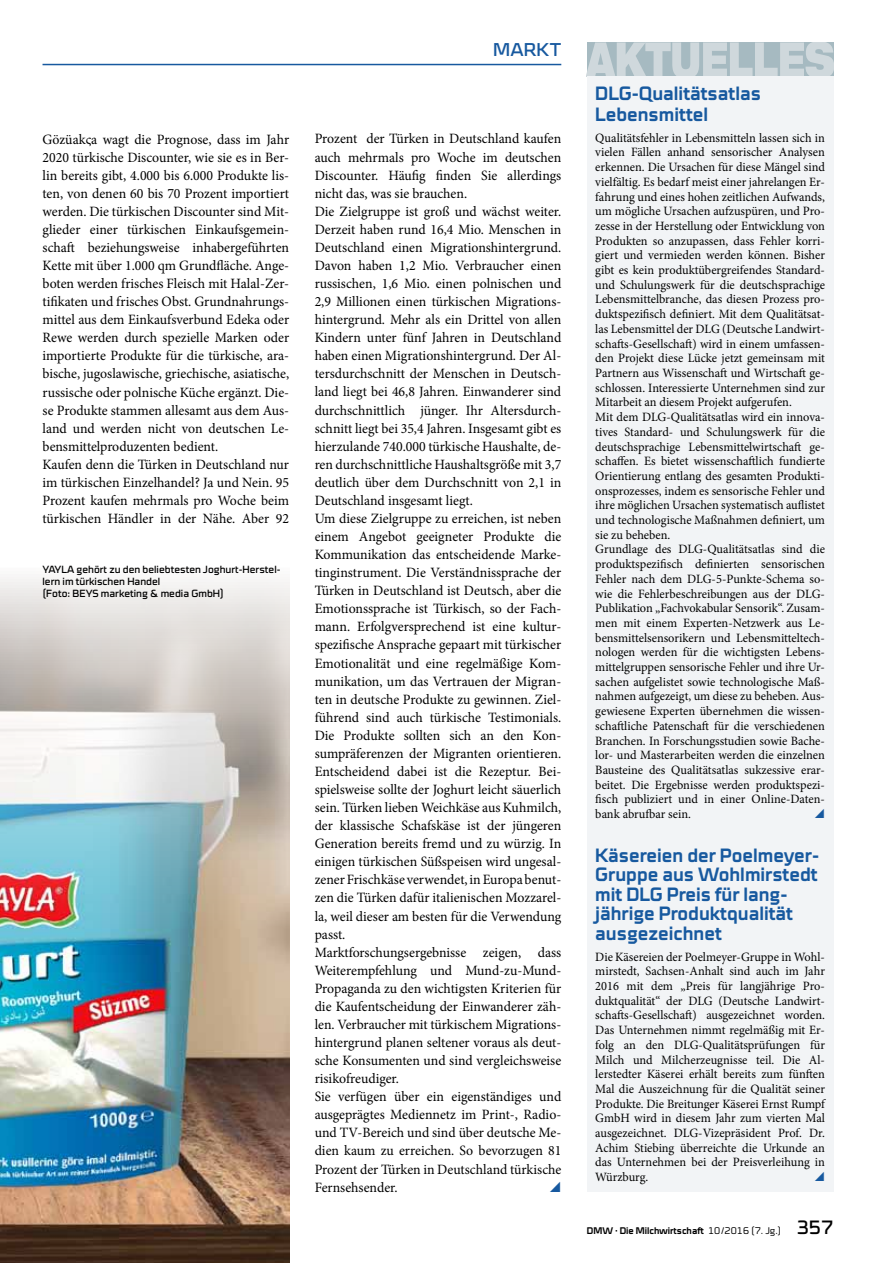
<style>
.page{position:relative;width:893px;height:1263px;background:#fff}
.page>*{position:absolute;margin:0;border:0;box-sizing:border-box;transform-origin:0 0}
.t1{font:700 19.5px/19.5px "Cube OT";color:#17599f}
.t2{font:18.75px "Cube OT";letter-spacing:.01em;color:#17599f}
.t3{font:14.25px/18px "Minion Pro";color:#000}
.t4{font:12.75px/14.7px "Minion Pro";color:#000}
.t5{font:10.5px/12px "Cube OT";color:#000}
.t6{font:700 9.75px "Cube OT";color:#000}
.s1{font-weight:300}
.s2{font-weight:400;font-size:19.5px}
</style>
<div class="page">
<hr style="left:43px;top:64px;width:518px;height:1px;background:#17599f">
<img style="left:0;top:577px;width:289px;height:686px">
<svg style="left:587px;top:43px;width:246px;height:34px;background:#c1ced3"></svg>
<div style="left:587px;top:77px;width:246px;height:1115px;background:#f2f4f6"></div>
<h2 class="t2" style="left:493px;top:39px;width:70px">Markt</h2>
<p class="t3" style="left:43px;top:130px;width:248px">Gözüakςa wagt die Prognose, dass im Jahr 2020 türkische Discounter, wie sie es in Ber&shy;lin bereits gibt, 4.000 bis 6.000 Produkte lis&shy;ten, von denen 60 bis 70 Prozent importiert werden. Die türkischen Discounter sind Mit&shy;glieder einer türkischen Einkaufsgemein&shy;schaft beziehungsweise inhabergeführten Kette mit über 1.000 qm Grundfläche. Ange&shy;boten werden frisches Fleisch mit Halal-Zer&shy;tifikaten und frisches Obst. Grundnahrungs&shy;mittel aus dem Einkaufsverbund Edeka oder Rewe werden durch spezielle Marken oder importierte Produkte für die türkische, ara&shy;bische, jugoslawische, griechische, asiatische, russische oder polnische Küche ergänzt. Die&shy;se Produkte stammen allesamt aus dem Aus&shy;land und werden nicht von deutschen Le&shy;bensmittelproduzenten bedient.<br>Kaufen denn die Türken in Deutschland nur im türkischen Einzelhandel? Ja und Nein. 95<br>Prozent kaufen mehrmals pro Woche beim türkischen Händler in der Nähe. Aber 92</p>
<p class="t3" style="left:315px;top:130px;width:248px">Prozent der Türken in Deutschland kaufen auch mehrmals pro Woche im deutschen Discounter. Häufig finden Sie allerdings nicht das, was sie brauchen.<br>Die Zielgruppe ist groß und wächst weiter.<br>Derzeit haben rund 16,4 Mio. Menschen in Deutschland einen Migrationshintergrund.<br>Davon haben 1,2 Mio. Verbraucher einen russischen, 1,6 Mio. einen polnischen und 2,9 Millionen einen türkischen Migrations&shy;hintergrund. Mehr als ein Drittel von allen Kindern unter fünf Jahren in Deutschland haben einen Migrationshintergrund. Der Al&shy;tersdurchschnitt der Menschen in Deutsch&shy;land liegt bei 46,8 Jahren. Einwanderer sind durchschnittlich jünger. Ihr Altersdurch&shy;schnitt liegt bei 35,4 Jahren. Insgesamt gibt es hierzulande 740.000 türkische Haushalte, de&shy;ren durchschnittliche Haushaltsgröße mit 3,7 deutlich über dem Durchschnitt von 2,1 in Deutschland insgesamt liegt.<br>Um diese Zielgruppe zu erreichen, ist neben einem Angebot geeigneter Produkte die Kommunikation das entscheidende Marke&shy;tinginstrument. Die Verständnissprache der Türken in Deutschland ist Deutsch, aber die Emotionssprache ist Türkisch, so der Fach&shy;mann. Erfolgversprechend ist eine kultur&shy;spezifische Ansprache gepaart mit türkischer Emotionalität und eine regelmäßige Kom&shy;munikation, um das Vertrauen der Migran&shy;ten in deutsche Produkte zu gewinnen. Ziel&shy;führend sind auch türkische Testimonials.<br>Die Produkte sollten sich an den Kon&shy;sumpräferenzen der Migranten orientieren.<br>Entscheidend dabei ist die Rezeptur. Bei&shy;spielsweise sollte der Joghurt leicht säuerlich sein. Türken lieben Weichkäse aus Kuhmilch, der klassische Schafskäse ist der jüngeren Generation bereits fremd und zu würzig. In einigen türkischen Süßspeisen wird ungesal&shy;zener Frischkäse verwendet, in Europa benut&shy;zen die Türken dafür italienischen Mozzarel&shy;la, weil dieser am besten für die Verwendung passt.<br>Marktforschungsergebnisse zeigen, dass Weiterempfehlung und Mund-zu-Mund-Propaganda zu den wichtigsten Kriterien für die Kaufentscheidung der Einwanderer zäh&shy;len. Verbraucher mit türkischem Migrations&shy;hintergrund planen seltener voraus als deut&shy;sche Konsumenten und sind vergleichsweise risikofreudiger.<br>Sie verfügen über ein eigenständiges und ausgeprägtes Mediennetz im Print-, Radio&shy;und TV-Bereich und sind über deutsche Me&shy;dien kaum zu erreichen. So bevorzugen 81<br>Prozent der Türken in Deutschland türkische Fernsehsender.</p>
<p class="t5" style="left:43px;top:563px;width:240px">YAYLA gehört zu den beliebtesten Joghurt-Herstel&shy;lern im türkischen Handel<br>(Foto: BEYS marketing &amp; media GmbH)</p>
<h1 class="t1" style="left:595px;top:82px;width:167px;line-height:21px">DLG-Qualitätsatlas<br>Lebensmittel</h1>
<p class="t4" style="left:595px;top:130px;width:231px">Qualitätsfehler in Lebensmitteln lassen sich in vielen Fällen anhand sensorischer Analysen erkennen. Die Ursachen für diese Mängel sind vielfältig. Es bedarf meist einer jahrelangen Er&shy;fahrung und eines hohen zeitlichen Aufwands, um mögliche Ursachen aufzuspüren, und Pro&shy;zesse in der Herstellung oder Entwicklung von Produkten so anzupassen, dass Fehler korri&shy;giert und vermieden werden können. Bisher gibt es kein produktübergreifendes Standard&shy;und Schulungswerk für die deutschsprachige Lebensmittelbranche, das diesen Prozess pro&shy;duktspezifisch definiert. Mit dem Qualitätsat&shy;las Lebensmittel der DLG (Deutsche Landwirt&shy;schafts-Gesellschaft) wird in einem umfassen&shy;den Projekt diese Lücke jetzt gemeinsam mit Partnern aus Wissenschaft und Wirtschaft ge&shy;schlossen. Interessierte Unternehmen sind zur Mitarbeit an diesem Projekt aufgerufen.<br>Mit dem DLG-Qualitätsatlas wird ein innova&shy;tives Standard- und Schulungswerk für die deutschsprachige Lebensmittelwirtschaft ge&shy;schaffen. Es bietet wissenschaftlich fundierte Orientierung entlang des gesamten Produkti&shy;onsprozesses, indem es sensorische Fehler und ihre möglichen Ursachen systematisch auflistet und technologische Maßnahmen definiert, um sie zu beheben.<br>Grundlage des DLG-Qualitätsatlas sind die produktspezifisch definierten sensorischen Fehler nach dem DLG-5-Punkte-Schema so&shy;wie die Fehlerbeschreibungen aus der DLG-Publikation „Fachvokabular Sensorik“. Zusam&shy;men mit einem Experten-Netzwerk aus Le&shy;bensmittelsensorikern und Lebensmitteltech&shy;nologen werden für die wichtigsten Lebens&shy;mittelgruppen sensorische Fehler und ihre Ur&shy;sachen aufgelistet sowie technologische Maß&shy;nahmen aufgezeigt, um diese zu beheben. Aus&shy;gewiesene Experten übernehmen die wissen&shy;schaftliche Patenschaft für die verschiedenen Branchen. In Forschungsstudien sowie Bache&shy;lor- und Masterarbeiten werden die einzelnen Bausteine des Qualitätsatlas sukzessive erar&shy;beitet. Die Ergebnisse werden produktspezi&shy;fisch publiziert und in einer Online-Daten&shy;bank abrufbar sein.</p>
<h1 class="t1" style="left:595px;top:845px;width:225px">Käsereien der Poelmeyer-<br>Gruppe aus Wohlmirstedt mit DLG Preis für lang&shy;jährige Produktqualität ausgezeichnet</h1>
<p class="t4" style="left:595px;top:949px;width:231px;text-align:justify">Die Käsereien der Poelmeyer-Gruppe in Wohl&shy;mirstedt, Sachsen-Anhalt sind auch im Jahr 2016 mit dem „Preis für langjährige Pro&shy;duktqualität“ der DLG (Deutsche Landwirt&shy;schafts-Gesellschaft) ausgezeichnet worden.<br>Das Unternehmen nimmt regelmäßig mit Er&shy;folg an den DLG-Qualitätsprüfungen für Milch und Milcherzeugnisse teil. Die Al&shy;lerstedter Käserei erhält bereits zum fünften Mal die Auszeichnung für die Qualität seiner Produkte. Die Breitunger Käserei Ernst Rumpf GmbH wird in diesem Jahr zum vierten Mal ausgezeichnet. DLG-Vizepräsident Prof. Dr.<br>Achim Stiebing überreichte die Urkunde an das Unternehmen bei der Preisverleihung in Würzburg.</p>
<p class="t6" style="left:587px;top:1225px;width:248px">DMW · Die Milchwirtschaft <span class="s1">10/2016 (7. Jg.)</span> <span class="s2">357</span></p>
</div>
